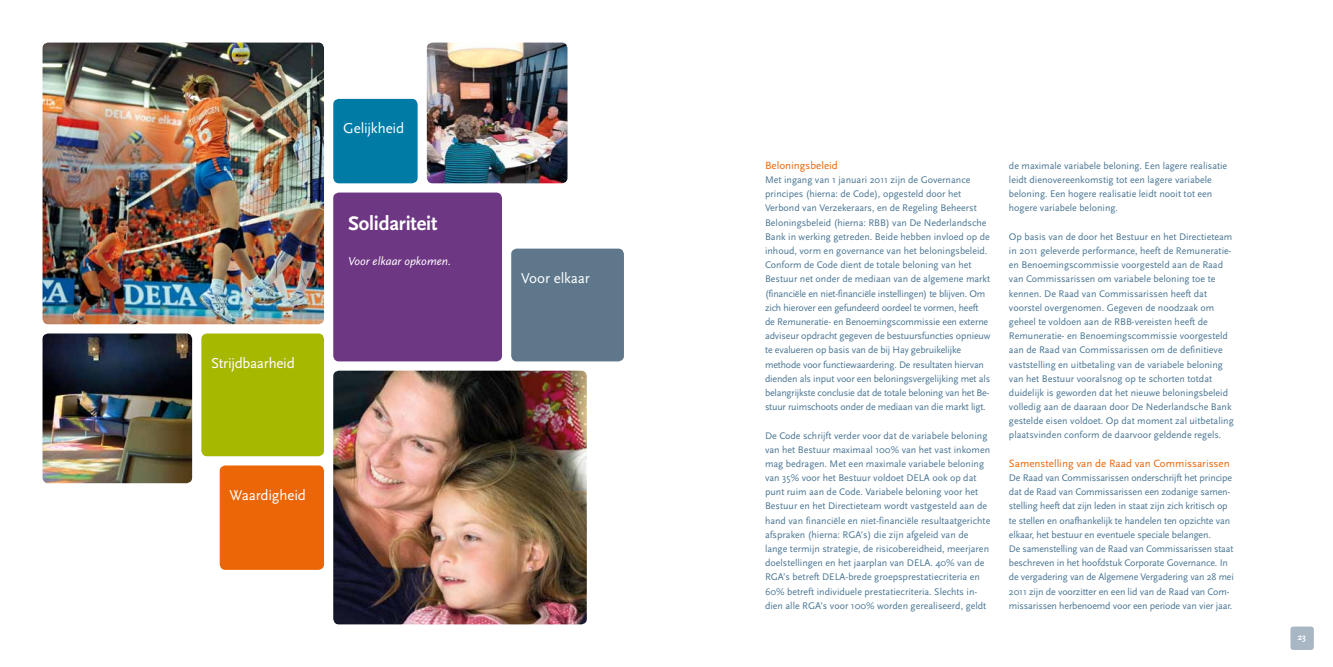
<style>
.page{position:relative;width:1333px;height:667px;background:#fff}
.page>*{position:absolute;margin:0;border:0;box-sizing:border-box;transform-origin:0 0}
.t1{font:700 20.5px "Scala Sans OT";letter-spacing:-.01em;color:#fff}
.t2{font:15px "Scala Sans OT";letter-spacing:-.015em;color:#fff}
.t3{font:italic 12px "Scala Sans OT";color:#fff}
.t4{font:11px "Scala Sans OT";color:#ec6608}
.t5{font:10px/14.2px "Scala Sans OT";color:#497593}
.t6{font:700 9px "Scala Sans OT";color:#fff}
</style>
<div class="page">
<div style="left:1290px;top:626px;width:23px;height:23px;background:#a9b7c5;border-radius:3px"></div>
<img style="left:43px;top:43px;width:281px;height:281px">
<div style="left:333px;top:192px;width:169px;height:169px;background:#6e3784;border-radius:6px"></div>
<div style="left:333px;top:99px;width:84px;height:84px;background:#007ba6;border-radius:6px"></div>
<div style="left:220px;top:465px;width:104px;height:104px;background:#ec6608;border-radius:6px"></div>
<img style="left:427px;top:43px;width:140px;height:140px">
<img style="left:43px;top:333px;width:149px;height:150px">
<img style="left:333px;top:370px;width:254px;height:254px">
<div style="left:201px;top:333px;width:123px;height:123px;background:#a7b800;border-radius:6px"></div>
<div style="left:511px;top:248px;width:113px;height:113px;background:#5e778a;border-radius:6px"></div>
<h2 class="t2" style="left:211px;top:354px;width:85px">Strijdbaarheid</h2>
<h2 class="t2" style="left:343px;top:119px;width:63px">Gelijkheid</h2>
<h1 class="t1" style="left:348px;top:211px;width:91px">Solidariteit</h1>
<p class="t3" style="left:348px;top:254px;width:104px">Voor elkaar opkomen.</p>
<h2 class="t2" style="left:230px;top:485px;width:78px">Waardigheid</h2>
<h2 class="t2" style="left:521px;top:269px;width:70px">Voor elkaar</h2>
<p class="t4" style="left:765px;top:159px;width:74px">Beloningsbeleid</p>
<p class="t5" style="left:765px;top:172px;width:227px">Met ingang van 1 januari 2011 zijn de Governance principes (hierna: de Code), opgesteld door het Verbond van Verzekeraars, en de Regeling Beheerst Beloningsbeleid (hierna: RBB) van De Nederlandsche Bank in werking getreden. Beide hebben invloed op de inhoud, vorm en governance van het beloningsbeleid.<br>Conform de Code dient de totale beloning van het Bestuur net onder de mediaan van de algemene markt (financiële en niet-financiële instellingen) te blijven. Om zich hierover een gefundeerd oordeel te vormen, heeft de Remuneratie- en Benoemingscommissie een externe adviseur opdracht gegeven de bestuursfuncties opnieuw te evalueren op basis van de bij Hay gebruikelijke methode voor functiewaardering. De resultaten hiervan dienden als input voor een beloningsvergelijking met als belangrijkste conclusie dat de totale beloning van het Be&shy;stuur ruimschoots onder de mediaan van die markt ligt.</p>
<p class="t5" style="left:765px;top:428px;width:227px">De Code schrijft verder voor dat de variabele beloning van het Bestuur maximaal 100% van het vast inkomen mag bedragen. Met een maximale variabele beloning van 35% voor het Bestuur voldoet DELA ook op dat punt ruim aan de Code. Variabele beloning voor het Bestuur en het Directieteam wordt vastgesteld aan de hand van financiële en niet-financiële resultaatgerichte afspraken (hierna: RGA’s) die zijn afgeleid van de lange termijn strategie, de risicobereidheid, meerjaren doelstellingen en het jaarplan van DELA. 40% van de RGA’s betreft DELA-brede groepsprestatiecriteria en 60% betreft individuele prestatiecriteria. Slechts in&shy;dien alle RGA’s voor 100% worden gerealiseerd, geldt</p>
<p class="t5" style="left:1008px;top:158px;width:220px">de maximale variabele beloning. Een lagere realisatie leidt dienovereenkomstig tot een lagere variabele beloning. Een hogere realisatie leidt nooit tot een hogere variabele beloning.</p>
<p class="t5" style="left:1008px;top:229px;width:226px">Op basis van de door het Bestuur en het Directieteam in 2011 geleverde performance, heeft de Remuneratie&shy;en Benoemingscommissie voorgesteld aan de Raad van Commissarissen om variabele beloning toe te kennen. De Raad van Commissarissen heeft dat voorstel overgenomen. Gegeven de noodzaak om geheel te voldoen aan de RBB-vereisten heeft de Remuneratie- en Benoemingscommissie voorgesteld aan de Raad van Commissarissen om de definitieve vaststelling en uitbetaling van de variabele beloning van het Bestuur vooralsnog op te schorten totdat duidelijk is geworden dat het nieuwe beloningsbeleid volledig aan de daaraan door De Nederlandsche Bank gestelde eisen voldoet. Op dat moment zal uitbetaling plaatsvinden conform de daarvoor geldende regels.</p>
<p class="t4" style="left:1008px;top:456px;width:222px">Samenstelling van de Raad van Commissarissen</p>
<p class="t5" style="left:1008px;top:470px;width:226px">De Raad van Commissarissen onderschrijft het principe dat de Raad van Commissarissen een zodanige samen&shy;stelling heeft dat zijn leden in staat zijn zich kritisch op te stellen en onafhankelijk te handelen ten opzichte van elkaar, het bestuur en eventuele speciale belangen.<br>De samenstelling van de Raad van Commissarissen staat beschreven in het hoofdstuk Corporate Governance. In de vergadering van de Algemene Vergadering van 28 mei 2011 zijn de voorzitter en een lid van de Raad van Com&shy;missarissen herbenoemd voor een periode van vier jaar.</p>
<p class="t6" style="left:1297px;top:631px;width:10px">23</p>
</div>
